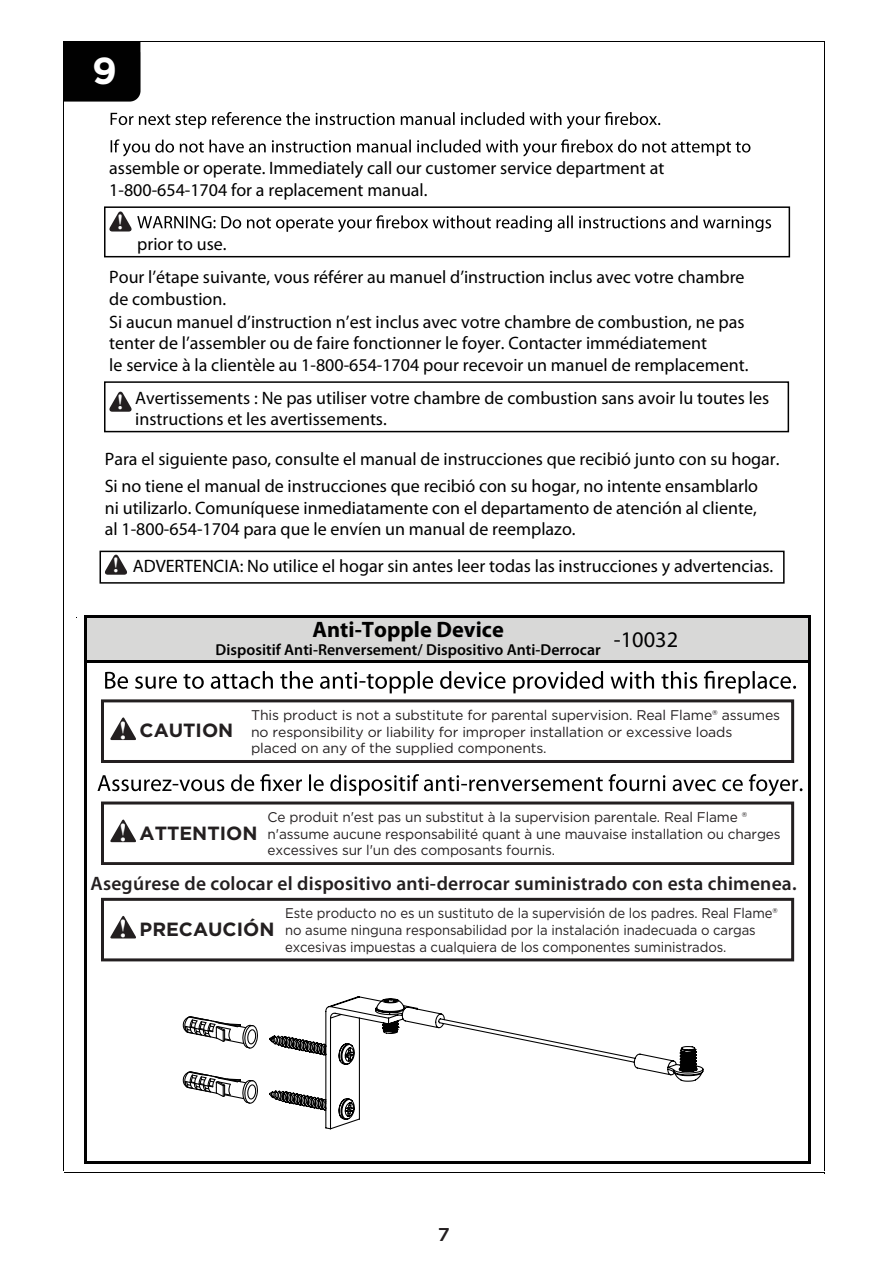
<style>
.page{position:relative;width:891px;height:1269px;background:#fff}
.page>*{position:absolute;margin:0;border:0;box-sizing:border-box;transform-origin:0 0}
.t1{font:700 37.5px "Gotham";color:#fff}
.t2{font:700 22.35px "Myriad Pro";color:#010101}
.t3{font:22.35px "Myriad Pro";color:#010101}
.t4{font:700 21.75px "Iskoola Pota";color:#fff}
.t5{font:600 19.5px "Myriad Pro";letter-spacing:.01em;color:#231f20}
.t6{font:700 19.05px "Gotham";color:#231f20}
.t7{font:500 18.6px "Gotham";color:#231f20;scale:1.07 1}
.t8{font:18px/21.9px "Myriad Pro";color:#000}
.t9{font:600 15.9px "Myriad Pro";color:#010101}
.t10{font:13.95px/16.8px "Gotham";letter-spacing:-.01em;color:#231f20}
.t11{font:13.95px/16.8px "Gotham";letter-spacing:-.01em;color:#231f20;scale:.94 1}
.s1{font-family:"Iskoola Pota";font-weight:700;font-size:21.75px;color:#fff}
.s2{font-family:"Times New Roman";font-size:25.5px;color:#fff}
</style>
<div class="page">
<hr style="left:64px;top:42px;width:761px;height:1px;background:#000">
<hr style="left:63px;top:42px;width:1px;height:1129px;background:#000">
<hr style="left:824px;top:42px;width:1px;height:1129px;background:#000">
<hr style="left:64px;top:1172px;width:760px;height:1px;background:#000">
<div style="left:63px;top:41px;width:78px;height:61px;background:#010101"></div>
<svg style="left:111px;top:112px;width:549px;height:17px"></svg>
<svg style="left:111px;top:139px;width:639px;height:17px"></svg>
<div style="left:104px;top:206px;width:686px;height:51px;border:2px solid #000"></div>
<svg style="left:109px;top:211px;width:662px;height:21px"></svg>
<div style="left:104px;top:381px;width:685px;height:51px;border:2px solid #000"></div>
<svg style="left:109px;top:391px;width:23px;height:21px"></svg>
<div style="left:100px;top:551px;width:685px;height:33px;border:2px solid #000"></div>
<svg style="left:105px;top:554px;width:22px;height:21px"></svg>
<div style="left:85px;top:616px;width:725px;height:44px;background:#d8d8d7"></div>
<hr style="left:86px;top:615px;width:725px;height:2px;background:#010101">
<hr style="left:84px;top:615px;width:2px;height:45px;background:#010101">
<hr style="left:809px;top:617px;width:2px;height:545px;background:#010101">
<hr style="left:86px;top:660px;width:229px;height:2px;background:#010101">
<hr style="left:317px;top:660px;width:229px;height:2px;background:#010101">
<hr style="left:548px;top:660px;width:262px;height:2px;background:#010101">
<hr style="left:84px;top:662px;width:2px;height:127px;background:#010101">
<hr style="left:84px;top:735px;width:2px;height:429px;background:#010101">
<hr style="left:86px;top:1162px;width:229px;height:2px;background:#010101">
<hr style="left:317px;top:1162px;width:229px;height:2px;background:#010101">
<hr style="left:548px;top:1162px;width:263px;height:2px;background:#010101">
<svg style="left:110px;top:717px;width:26px;height:23px"></svg>
<div style="left:101px;top:700px;width:693px;height:63px;border:3px solid #231f20"></div>
<svg style="left:105px;top:671px;width:691px;height:22px"></svg>
<svg style="left:110px;top:819px;width:26px;height:23px"></svg>
<div style="left:101px;top:802px;width:693px;height:63px;border:3px solid #231f20"></div>
<svg style="left:97px;top:774px;width:706px;height:22px"></svg>
<svg style="left:110px;top:915px;width:26px;height:23px"></svg>
<div style="left:101px;top:898px;width:693px;height:63px;border:3px solid #231f20"></div>
<svg style="left:269px;top:996px;width:435px;height:134px"></svg>
<svg style="left:182px;top:1016px;width:76px;height:33px"></svg>
<svg style="left:182px;top:1071px;width:76px;height:33px"></svg>
<h1 class="t1" style="left:92px;top:46px;width:26px">9</h1>
<p class="t8" style="left:109px;top:157px;width:557px">assemble or operate. Immediately call our customer service department at<br>1-800-654-1704 for a replacement manual.</p>
<p class="t8" style="left:137px;top:233px;width:91px">prior to use.</p>
<p class="t4" style="left:117px;top:210px;width:8px">!</p>
<p class="t8" style="left:109px;top:266px;width:641px">Pour l’étape suivante, vous référer au manuel d’instruction inclus avec votre chambre de combustion.<br>Si aucun manuel d’instruction n’est inclus avec votre chambre de combustion, ne pas tenter de l’assembler ou de faire fonctionner le foyer. Contacter immédiatement<br>le service à la clientèle au 1-800-654-1704 pour recevoir un manuel de remplacement.</p>
<p class="t8" style="left:135px;top:387px;width:635px">Avertissements : Ne pas utiliser votre chambre de combustion sans avoir lu toutes les instructions et les avertissements.</p>
<p class="t4" style="left:117px;top:390px;width:8px">!</p>
<p class="t8" style="left:105px;top:446px;width:676px;line-height:26.7px">Para el siguiente paso, consulte el manual de instrucciones que recibió junto con su hogar.<br>Si no tiene el manual de instrucciones que recibió con su hogar, no intente ensamblarlo</p>
<p class="t8" style="left:105px;top:497px;width:654px">ni utilizarlo. Comuníquese inmediatamente con el departamento de atención al cliente, al 1-800-654-1704 para que le envíen un manual de reemplazo.</p>
<p class="t8" style="left:113px;top:555px;width:662px"><span class="s1">!</span> ADVERTENCIA: No utilice el hogar sin antes leer todas las instrucciones y advertencias.</p>
<p class="t2" style="left:312px;top:614px;width:193px">Anti-Topple Device</p>
<p class="t9" style="left:216px;top:639px;width:387px">Dispositif Anti-Renversement/ Dispositivo Anti-Derrocar</p>
<p class="t3" style="left:614px;top:626px;width:66px">-10032</p>
<p class="t6" style="left:119px;top:718px;width:116px"><span class="s2">!</span> CAUTION</p>
<p class="t10" style="left:251px;top:706px;width:531px">This product is not a substitute for parental supervision. Real Flame® assumes no responsibility or liability for improper installation or excessive loads placed on any of the supplied components.</p>
<p class="t6" style="left:119px;top:820px;width:140px"><span class="s2">!</span> ATTENTION</p>
<p class="t10" style="left:268px;top:808px;width:515px">Ce produit n'est pas un substitut à la supervision parentale. Real Flame ® n'assume aucune responsabilité quant à une mauvaise installation ou charges excessives sur l'un des composants fournis.</p>
<p class="t5" style="left:90px;top:871px;width:708px">Asegúrese de colocar el dispositivo anti-derrocar suministrado con esta chimenea.</p>
<p class="t6" style="left:119px;top:917px;width:157px"><span class="s2">!</span> PRECAUCIÓN</p>
<p class="t11" style="left:285px;top:905px;width:525px">Este producto no es un sustituto de la supervisión de los padres. Real Flame® no asume ninguna responsabilidad por la instalación inadecuada o cargas excesivas impuestas a cualquiera de los componentes suministrados.</p>
<p class="t7" style="left:438px;top:1222px;width:13px">7</p>
</div>
